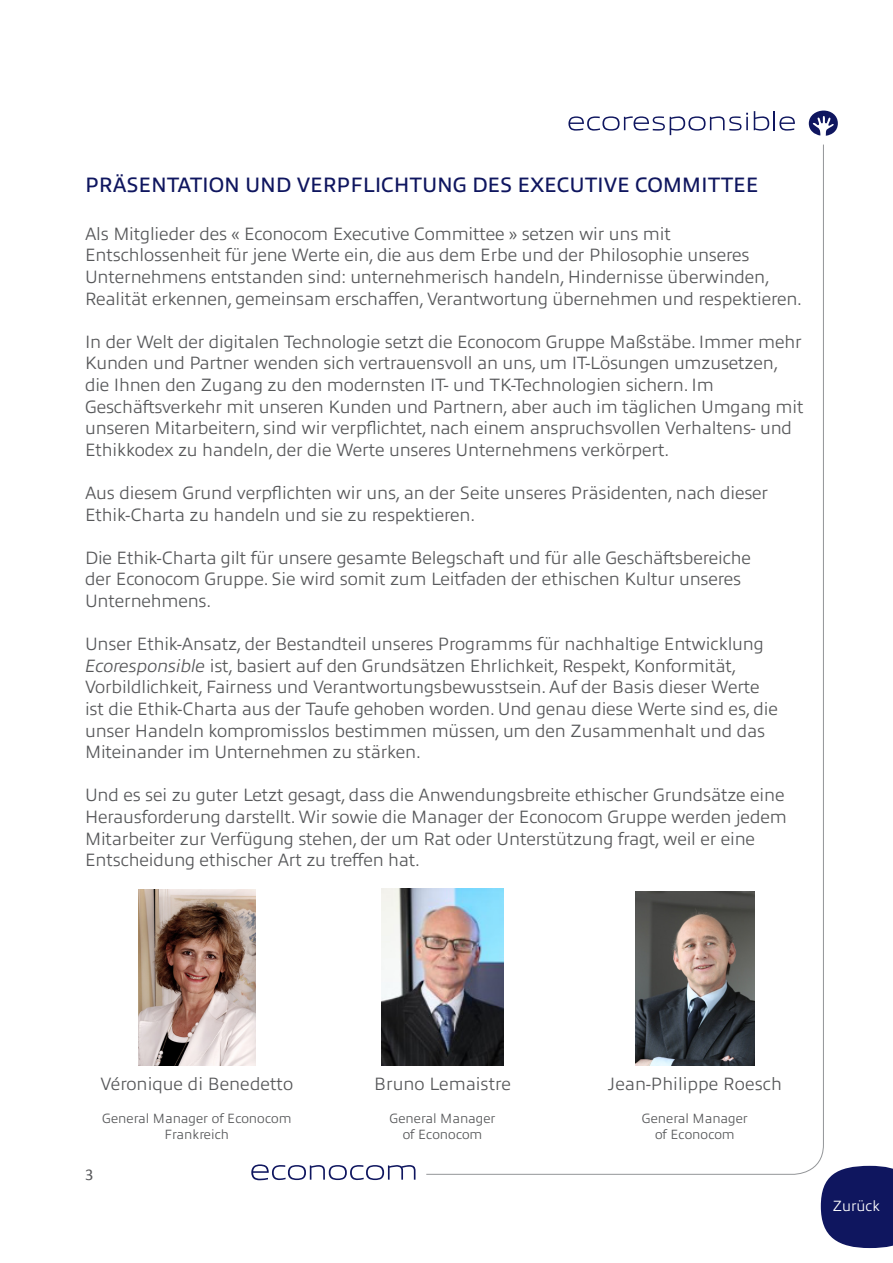
<style>
.page{position:relative;width:893px;height:1263px;background:#fff}
.page>*{position:absolute;margin:0;border:0;box-sizing:border-box;transform-origin:0 0}
.Titre_allumi_bleu{font:21px "Allumi Ptf";letter-spacing:-.01em;color:#0f165f}
.t1{font:300 18px/21.6px "Allumi Ptf";letter-spacing:-.01em;color:#57585a}
.Paragraph_Style1{font:16.5px "Calibri";color:#57585a}
.Paragraph_Style1-2{font:300 15px "Allumi Ptf";color:#fff}
.t2{font:300 13.5px/16.2px "Allumi Ptf";color:#57585a;text-align:center}
.s1{font-style:italic}
</style>
<div class="page">
<svg style="left:426px;top:144px;width:398px;height:1031px"></svg>
<svg style="left:568px;top:113px;width:180px;height:22px"></svg>
<svg style="left:754px;top:111px;width:41px;height:20px"></svg>
<svg style="left:809px;top:111px;width:29px;height:25px"></svg>
<svg style="left:251px;top:1164px;width:165px;height:16px"></svg>
<img style="left:382px;top:889px;width:121px;height:176px">
<img style="left:635px;top:892px;width:119px;height:174px">
<img style="left:138px;top:890px;width:117px;height:175px">
<svg style="left:821px;top:1166px;width:72px;height:82px"></svg>
<p class="Titre_allumi_bleu" style="left:85px;top:169px;width:675px">PRÄSENTATION UND VERPFLICHTUNG DES EXECUTIVE COMMITTEE</p>
<p class="t1" style="left:85px;top:221px;width:718px">Als Mitglieder des « Econocom Executive Committee » setzen wir uns mit Entschlossenheit für jene Werte ein, die aus dem Erbe und der Philosophie unseres Unternehmens entstanden sind: unternehmerisch handeln, Hindernisse überwinden, Realität erkennen, gemeinsam erschaffen, Verantwortung übernehmen und respektieren.</p>
<p class="t1" style="left:85px;top:329px;width:720px">In der Welt der digitalen Technologie setzt die Econocom Gruppe Maßstäbe. Immer mehr Kunden und Partner wenden sich vertrauensvoll an uns, um IT-Lösungen umzusetzen, die Ihnen den Zugang zu den modernsten IT- und TK-Technologien sichern. Im Geschäftsverkehr mit unseren Kunden und Partnern, aber auch im täglichen Umgang mit unseren Mitarbeitern, sind wir verpflichtet, nach einem anspruchsvollen Verhaltens- und Ethikkodex zu handeln, der die Werte unseres Unternehmens verkörpert.</p>
<p class="t1" style="left:85px;top:481px;width:685px">Aus diesem Grund verpflichten wir uns, an der Seite unseres Präsidenten, nach dieser<br>Ethik-Charta zu handeln und sie zu respektieren.</p>
<p class="t1" style="left:85px;top:545px;width:668px">Die Ethik-Charta gilt für unsere gesamte Belegschaft und für alle Geschäftsbereiche der Econocom Gruppe. Sie wird somit zum Leitfaden der ethischen Kultur unseres<br>Unternehmens.</p>
<p class="t1" style="left:85px;top:632px;width:695px">Unser Ethik-Ansatz, der Bestandteil unseres Programms für nachhaltige Entwicklung <span class="s1">Ecoresponsible</span> ist, basiert auf den Grundsätzen Ehrlichkeit, Respekt, Konformität, Vorbildlichkeit, Fairness und Verantwortungsbewusstsein. Auf der Basis dieser Werte ist die Ethik-Charta aus der Taufe gehoben worden. Und genau diese Werte sind es, die unser Handeln kompromisslos bestimmen müssen, um den Zusammenhalt und das Miteinander im Unternehmen zu stärken.</p>
<p class="t1" style="left:85px;top:783px;width:703px">Und es sei zu guter Letzt gesagt, dass die Anwendungsbreite ethischer Grundsätze eine Herausforderung darstellt. Wir sowie die Manager der Econocom Gruppe werden jedem Mitarbeiter zur Verfügung stehen, der um Rat oder Unterstützung fragt, weil er eine Entscheidung ethischer Art zu treffen hat.</p>
<p class="t1" style="left:100px;top:1072px;width:194px">Véronique di Benedetto</p>
<p class="t2" style="left:102px;top:1109px;width:191px">General Manager of Econocom<br>Frankreich</p>
<p class="Paragraph_Style1" style="left:85px;top:1164px;width:10px">3</p>
<p class="t1" style="left:374px;top:1072px;width:138px">Bruno Lemaistre</p>
<p class="t2" style="left:390px;top:1109px;width:107px">General Manager</p>
<p class="t2" style="left:403px;top:1125px;width:81px">of Econocom</p>
<p class="t1" style="left:608px;top:1072px;width:176px">Jean-Philippe Roesch</p>
<p class="t2" style="left:642px;top:1109px;width:107px">General Manager</p>
<p class="t2" style="left:655px;top:1125px;width:81px">of Econocom</p>
<p class="Paragraph_Style1-2" style="left:832px;top:1195px;width:49px">Zurück</p>
</div>
